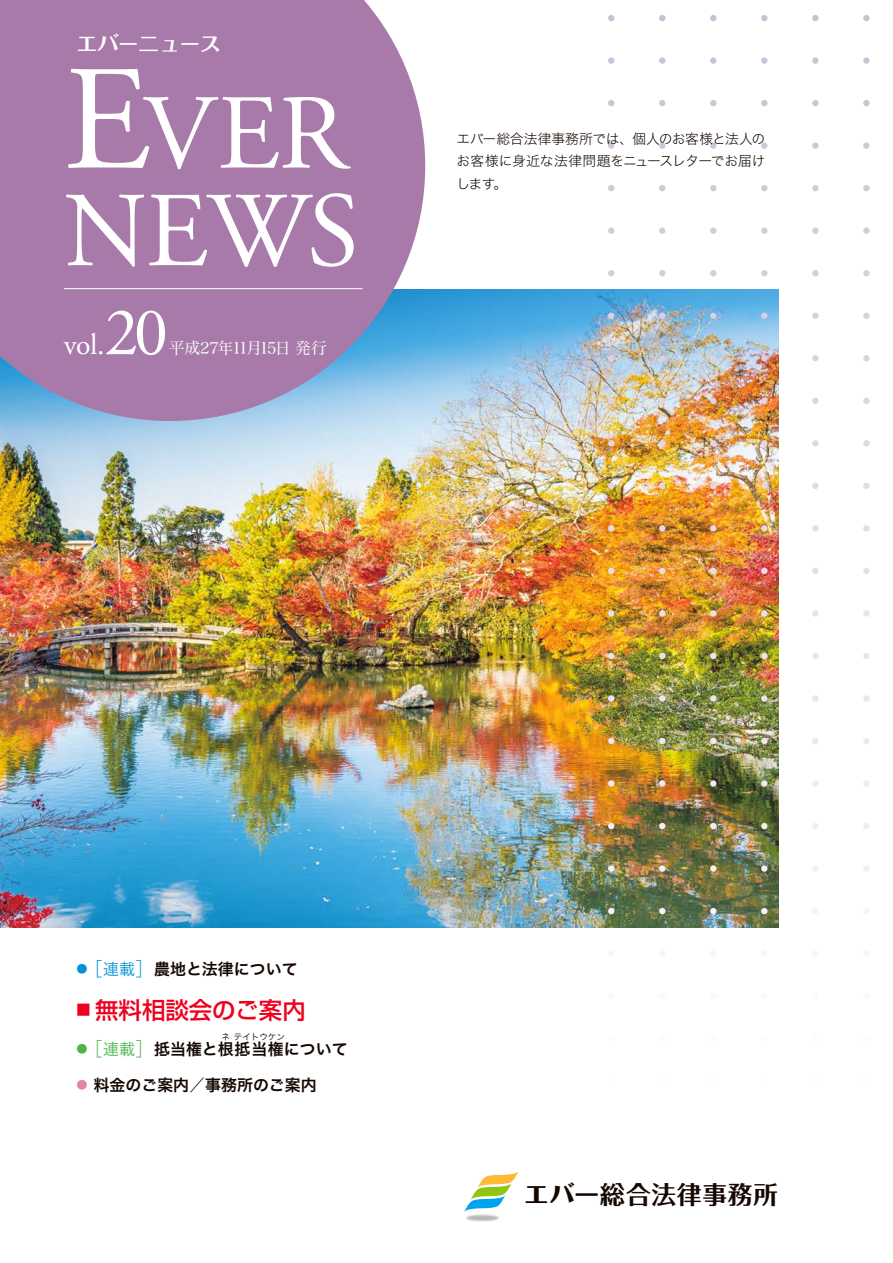
<style>
.page{position:relative;width:893px;height:1263px;background:#fff}
.page>*{position:absolute;margin:0;border:0;box-sizing:border-box;transform-origin:0 0}
.t1{font:106.35px/97.6px "Adobe Garamond Pro";letter-spacing:-.01em;color:#fff}
.t2{font:68.1px "Adobe Garamond Pro";color:#fff}
.t3{font:29.7px "Adobe Garamond Pro";color:#fff}
.t4{font:700 24.75px "Folk Pro";letter-spacing:.035em;color:#140700}
.t5{font:500 23.4px "Shin Go Pr 6 N";color:#ef001e}
.t6{font:700 21.3px "Folk Pro";color:#fff}
.t7{font:15.9px "Hira Kaku Std N W6";color:#140700}
.t8{font:15.9px "Hira Min Std N W3";letter-spacing:-.095em;color:#fff}
.t9{font:13.8px/22.4px "Hira Kaku Std N W2";letter-spacing:-.02em;color:#140700;text-align:justify}
.t10{font:8.55px "Hira Kaku Std N W3";color:#140700}
.s1{font-size:148.8px}
.s2{font-size:11.1px;color:#0093d6}
.s3{font-family:"Hira Kaku Std N W1";font-size:19.2px;color:#0093d6}
.s4{font-family:"Hira Kaku Std N W3";color:#0093d6}
.s5{font-size:11.1px;color:#4cb54b}
.s6{font-family:"Hira Kaku Std N W1";font-size:19.2px;color:#4cb54b}
.s7{font-family:"Hira Kaku Std N W3";color:#4cb54b}
.s8{font-size:11.1px;color:#e285a0}
.s9{font-family:"Hira Kaku Std N W1"}
.s10{font-weight:800}
</style>
<div class="page">
<img style="left:0;top:289px;width:778px;height:638px">
<svg style="left:0;top:0;width:425px;height:421px;background:#a583b1"></svg>
<div style="left:0;top:0;width:76px;height:85px;background:#a87aaa"></div>
<svg style="left:863px;top:15px;width:7px;height:6px"></svg>
<svg style="left:863px;top:57px;width:7px;height:7px"></svg>
<svg style="left:863px;top:100px;width:7px;height:6px"></svg>
<svg style="left:863px;top:142px;width:7px;height:7px"></svg>
<svg style="left:863px;top:185px;width:7px;height:6px"></svg>
<svg style="left:863px;top:227px;width:7px;height:7px"></svg>
<svg style="left:863px;top:270px;width:7px;height:6px"></svg>
<svg style="left:863px;top:313px;width:7px;height:6px"></svg>
<svg style="left:863px;top:355px;width:7px;height:6px"></svg>
<svg style="left:863px;top:398px;width:7px;height:6px"></svg>
<svg style="left:863px;top:440px;width:7px;height:6px"></svg>
<svg style="left:863px;top:483px;width:7px;height:6px"></svg>
<svg style="left:863px;top:525px;width:7px;height:6px"></svg>
<svg style="left:863px;top:568px;width:7px;height:6px"></svg>
<svg style="left:863px;top:610px;width:7px;height:7px"></svg>
<svg style="left:863px;top:653px;width:7px;height:6px"></svg>
<svg style="left:863px;top:695px;width:7px;height:7px"></svg>
<svg style="left:863px;top:738px;width:7px;height:6px"></svg>
<svg style="left:863px;top:780px;width:7px;height:7px"></svg>
<svg style="left:863px;top:823px;width:7px;height:6px"></svg>
<svg style="left:863px;top:866px;width:6px;height:6px"></svg>
<svg style="left:864px;top:908px;width:5px;height:6px"></svg>
<svg style="left:812px;top:15px;width:7px;height:6px"></svg>
<svg style="left:812px;top:57px;width:7px;height:7px"></svg>
<svg style="left:812px;top:100px;width:7px;height:6px"></svg>
<svg style="left:812px;top:142px;width:7px;height:7px"></svg>
<svg style="left:812px;top:185px;width:7px;height:6px"></svg>
<svg style="left:812px;top:227px;width:7px;height:7px"></svg>
<svg style="left:812px;top:270px;width:7px;height:6px"></svg>
<svg style="left:812px;top:313px;width:7px;height:6px"></svg>
<svg style="left:812px;top:355px;width:7px;height:6px"></svg>
<svg style="left:812px;top:398px;width:7px;height:6px"></svg>
<svg style="left:812px;top:440px;width:7px;height:6px"></svg>
<svg style="left:812px;top:483px;width:7px;height:6px"></svg>
<svg style="left:812px;top:525px;width:7px;height:6px"></svg>
<svg style="left:812px;top:568px;width:7px;height:6px"></svg>
<svg style="left:812px;top:610px;width:7px;height:7px"></svg>
<svg style="left:812px;top:653px;width:7px;height:6px"></svg>
<svg style="left:812px;top:695px;width:7px;height:7px"></svg>
<svg style="left:812px;top:738px;width:7px;height:6px"></svg>
<svg style="left:812px;top:780px;width:7px;height:7px"></svg>
<svg style="left:812px;top:823px;width:6px;height:6px"></svg>
<svg style="left:812px;top:866px;width:6px;height:6px"></svg>
<svg style="left:813px;top:908px;width:5px;height:6px"></svg>
<svg style="left:761px;top:15px;width:6px;height:6px"></svg>
<svg style="left:761px;top:57px;width:6px;height:7px"></svg>
<svg style="left:761px;top:100px;width:6px;height:6px"></svg>
<svg style="left:761px;top:142px;width:6px;height:7px"></svg>
<svg style="left:761px;top:185px;width:6px;height:6px"></svg>
<svg style="left:761px;top:227px;width:6px;height:7px"></svg>
<svg style="left:761px;top:270px;width:6px;height:6px"></svg>
<svg style="left:761px;top:313px;width:6px;height:6px"></svg>
<svg style="left:761px;top:355px;width:6px;height:6px"></svg>
<svg style="left:761px;top:398px;width:6px;height:6px"></svg>
<svg style="left:761px;top:440px;width:6px;height:6px"></svg>
<svg style="left:761px;top:483px;width:6px;height:6px"></svg>
<svg style="left:761px;top:525px;width:6px;height:6px"></svg>
<svg style="left:761px;top:568px;width:6px;height:6px"></svg>
<svg style="left:761px;top:610px;width:6px;height:7px"></svg>
<svg style="left:761px;top:653px;width:6px;height:6px"></svg>
<svg style="left:761px;top:695px;width:6px;height:7px"></svg>
<svg style="left:761px;top:738px;width:6px;height:6px"></svg>
<svg style="left:761px;top:780px;width:6px;height:7px"></svg>
<svg style="left:761px;top:823px;width:6px;height:6px"></svg>
<svg style="left:761px;top:865px;width:6px;height:7px"></svg>
<svg style="left:761px;top:908px;width:6px;height:6px"></svg>
<svg style="left:710px;top:15px;width:6px;height:6px"></svg>
<svg style="left:710px;top:57px;width:6px;height:7px"></svg>
<svg style="left:710px;top:100px;width:6px;height:6px"></svg>
<svg style="left:710px;top:142px;width:6px;height:7px"></svg>
<svg style="left:710px;top:185px;width:6px;height:6px"></svg>
<svg style="left:710px;top:227px;width:6px;height:7px"></svg>
<svg style="left:710px;top:270px;width:6px;height:6px"></svg>
<svg style="left:710px;top:313px;width:6px;height:6px"></svg>
<svg style="left:710px;top:355px;width:6px;height:6px"></svg>
<svg style="left:710px;top:398px;width:6px;height:6px"></svg>
<svg style="left:710px;top:440px;width:6px;height:6px"></svg>
<svg style="left:710px;top:483px;width:6px;height:6px"></svg>
<svg style="left:710px;top:525px;width:6px;height:6px"></svg>
<svg style="left:710px;top:568px;width:6px;height:6px"></svg>
<svg style="left:710px;top:610px;width:6px;height:7px"></svg>
<svg style="left:710px;top:653px;width:6px;height:6px"></svg>
<svg style="left:710px;top:695px;width:6px;height:7px"></svg>
<svg style="left:710px;top:738px;width:6px;height:6px"></svg>
<svg style="left:710px;top:780px;width:6px;height:7px"></svg>
<svg style="left:710px;top:823px;width:6px;height:6px"></svg>
<svg style="left:710px;top:865px;width:6px;height:7px"></svg>
<svg style="left:710px;top:908px;width:6px;height:6px"></svg>
<svg style="left:659px;top:15px;width:6px;height:6px"></svg>
<svg style="left:659px;top:57px;width:6px;height:7px"></svg>
<svg style="left:659px;top:100px;width:6px;height:6px"></svg>
<svg style="left:659px;top:142px;width:6px;height:7px"></svg>
<svg style="left:659px;top:185px;width:6px;height:6px"></svg>
<svg style="left:659px;top:227px;width:6px;height:7px"></svg>
<svg style="left:659px;top:270px;width:6px;height:6px"></svg>
<svg style="left:659px;top:313px;width:6px;height:6px"></svg>
<svg style="left:659px;top:355px;width:6px;height:6px"></svg>
<svg style="left:659px;top:398px;width:6px;height:6px"></svg>
<svg style="left:659px;top:440px;width:6px;height:6px"></svg>
<svg style="left:659px;top:483px;width:6px;height:6px"></svg>
<svg style="left:659px;top:525px;width:6px;height:6px"></svg>
<svg style="left:659px;top:568px;width:6px;height:6px"></svg>
<svg style="left:659px;top:610px;width:6px;height:7px"></svg>
<svg style="left:659px;top:653px;width:6px;height:6px"></svg>
<svg style="left:659px;top:695px;width:6px;height:7px"></svg>
<svg style="left:659px;top:738px;width:6px;height:6px"></svg>
<svg style="left:659px;top:780px;width:6px;height:7px"></svg>
<svg style="left:659px;top:823px;width:6px;height:6px"></svg>
<svg style="left:659px;top:865px;width:6px;height:7px"></svg>
<svg style="left:659px;top:908px;width:6px;height:6px"></svg>
<svg style="left:608px;top:15px;width:6px;height:6px"></svg>
<svg style="left:608px;top:57px;width:6px;height:7px"></svg>
<svg style="left:608px;top:100px;width:6px;height:6px"></svg>
<svg style="left:608px;top:142px;width:6px;height:7px"></svg>
<svg style="left:608px;top:185px;width:6px;height:6px"></svg>
<svg style="left:608px;top:227px;width:6px;height:7px"></svg>
<svg style="left:608px;top:270px;width:6px;height:6px"></svg>
<svg style="left:608px;top:313px;width:6px;height:6px"></svg>
<svg style="left:608px;top:355px;width:6px;height:6px"></svg>
<svg style="left:608px;top:398px;width:6px;height:6px"></svg>
<svg style="left:608px;top:440px;width:6px;height:6px"></svg>
<svg style="left:608px;top:483px;width:6px;height:6px"></svg>
<svg style="left:608px;top:525px;width:6px;height:6px"></svg>
<svg style="left:608px;top:568px;width:6px;height:6px"></svg>
<svg style="left:608px;top:610px;width:6px;height:7px"></svg>
<svg style="left:608px;top:653px;width:6px;height:6px"></svg>
<svg style="left:608px;top:695px;width:6px;height:7px"></svg>
<svg style="left:608px;top:738px;width:6px;height:6px"></svg>
<svg style="left:608px;top:780px;width:6px;height:7px"></svg>
<svg style="left:608px;top:823px;width:6px;height:6px"></svg>
<svg style="left:608px;top:865px;width:6px;height:7px"></svg>
<svg style="left:608px;top:908px;width:6px;height:6px"></svg>
<svg style="left:464px;top:1171px;width:55px;height:41px"></svg>
<img style="left:466px;top:1215px;width:33px;height:6px">
<hr style="left:64px;top:288px;width:299px;height:1px;background:#fff">
<h3 class="t6" style="left:76px;top:26px;width:146px">エバーニュース</h3>
<h1 class="t1" style="left:64px;top:89px;width:297px"><span class="s1">E</span>VER<br>NEWS</h1>
<h2 class="t2" style="left:104px;top:292px;width:65px">20</h2>
<h3 class="t3" style="left:64px;top:327px;width:42px">vol.</h3>
<p class="t8" style="left:169px;top:337px;width:160px">平成27年11月15日 発行</p>
<p class="t9" style="left:456px;top:127px;width:310px">エバー総合法律事務所では、個人のお客様と法人のお客様に身近な法律問題をニュースレターでお届けします。</p>
<p class="t7" style="left:77px;top:957px;width:223px"><span class="s2">●</span><span class="s3">［</span><span class="s4">連載</span><span class="s3">］</span>農地と法律について</p>
<h3 class="t5" style="left:77px;top:991px;width:231px"><sup>■</sup> 無料相談会のご案内</h3>
<p class="t7" style="left:77px;top:1036px;width:273px"><span class="s5">●</span><span class="s6">［</span><span class="s7">連載</span><span class="s6">］</span>抵当権と根抵当権について</p>
<p class="t10" style="left:222px;top:1030px;width:65px">ネテイトウケン</p>
<p class="t7" style="left:77px;top:1073px;width:242px"><span class="s8">●</span> 料金のご案内<span class="s9">／</span>事務所のご案内</p>
<h3 class="t4" style="left:524px;top:1174px;width:256px"><span class="s10">エバー</span>総合法律事務所</h3>
</div>
